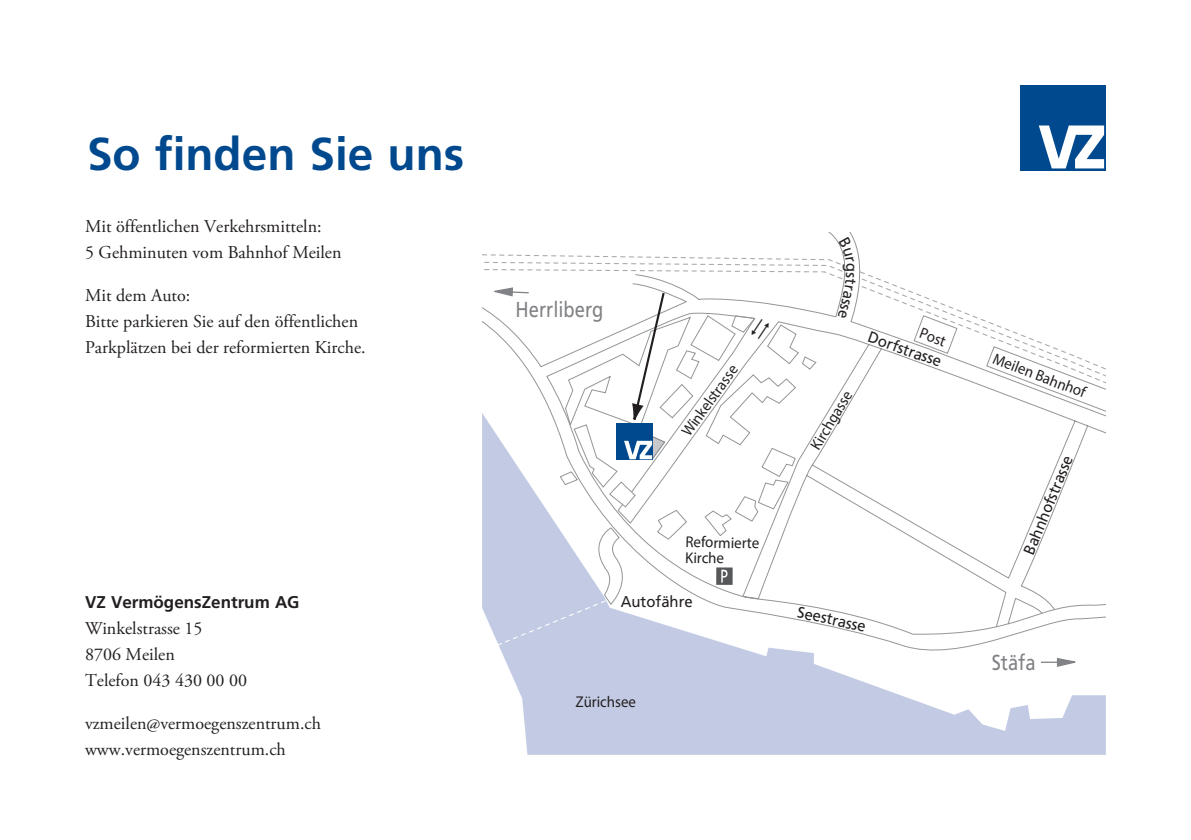
<style>
.page{position:relative;width:1191px;height:840px;background:#fff}
.page>*{position:absolute;margin:0;border:0;box-sizing:border-box;transform-origin:0 0}
.t1{font:700 46px "Frutiger LT";color:#01498e}
.t2{font:21.6px "Frutiger LT";color:#808285;scale:.85 1}
.t3{font:18px/26px "Adobe Garamond Pro";color:#231f20}
.t4{font:700 17px "Frutiger LT";color:#231f20}
.t5{font:15.6px/15.6px "Frutiger";color:#231f20;scale:.95 1}
.t6{font:15.6px "Frutiger LT";color:#231f20;scale:.95 1}
</style>
<div class="page">
<div style="left:1020px;top:85px;width:85px;height:85px;background:#01498e"></div>
<svg style="left:1038px;top:125px;width:66px;height:43px"></svg>
<svg style="left:516px;top:665px;width:590px;height:89px;fill:#c3cbe4"></svg>
<svg style="left:633px;top:540px;width:473px;height:125px"></svg>
<svg style="left:1039px;top:647px;width:42px;height:28px"></svg>
<div style="left:716px;top:567px;width:16px;height:17px;background:#57585a"></div>
<svg style="left:721px;top:569px;width:6px;height:13px"></svg>
<svg style="left:482px;top:540px;width:151px;height:145px"></svg>
<svg style="left:482px;top:232px;width:624px;height:308px"></svg>
<svg style="left:913px;top:314px;width:45px;height:40px"></svg>
<svg style="left:559px;top:290px;width:177px;height:216px"></svg>
<svg style="left:750px;top:317px;width:21px;height:22px"></svg>
<svg style="left:837px;top:236px;width:22px;height:82px"></svg>
<h1 class="t1" style="left:87px;top:127px;width:379px">So finden Sie uns</h1>
<p class="t3" style="left:85px;top:213px;width:258px">Mit öffentlichen Verkehrsmitteln:<br>5 Gehminuten vom Bahnhof Meilen</p>
<p class="t3" style="left:85px;top:282px;width:282px">Mit dem Auto:<br>Bitte parkieren Sie auf den öffentlichen<br>Parkplätzen bei der reformierten Kirche.</p>
<p class="t4" style="left:85px;top:591px;width:216px">VZ VermögensZentrum AG</p>
<p class="t3" style="left:85px;top:615px;width:164px">Winkelstrasse 15<br>8706 Meilen<br>Telefon 043 430 00 00</p>
<p class="t3" style="left:85px;top:710px;width:237px">vzmeilen@vermoegenszentrum.ch www.vermoegenszentrum.ch</p>
<p class="t2" style="left:515px;top:296px;width:105px">Herrliberg</p>
<p class="t5" style="left:678px;top:429px;width:90px;rotate:-54deg">Winkelstrasse</p>
<p class="t5" style="left:685px;top:533px;width:79px;rotate:1deg">Reformierte<br>Kirche</p>
<p class="t6" style="left:621px;top:592px;width:77px">Autofähre</p>
<p class="t5" style="left:575px;top:693px;width:65px">Zürichsee</p>
<p class="t5" style="left:807px;top:444px;width:71px;rotate:-59deg">Kirchgasse</p>
<p class="t5" style="left:923px;top:324px;width:29px;rotate:21deg">Post</p>
<p class="t6" style="left:872px;top:327px;width:83px;rotate:20deg">Dorfstrasse</p>
<p class="t6" style="left:799px;top:602px;width:75px;rotate:12deg">Seestrasse</p>
<p class="t5" style="left:996px;top:350px;width:105px;rotate:21deg">Meilen Bahnhof</p>
<p class="t6" style="left:1020px;top:550px;width:112px;rotate:-68deg">Bahnhofstrasse</p>
<p class="t2" style="left:991px;top:649px;width:53px">Stäfa</p>
</div>
